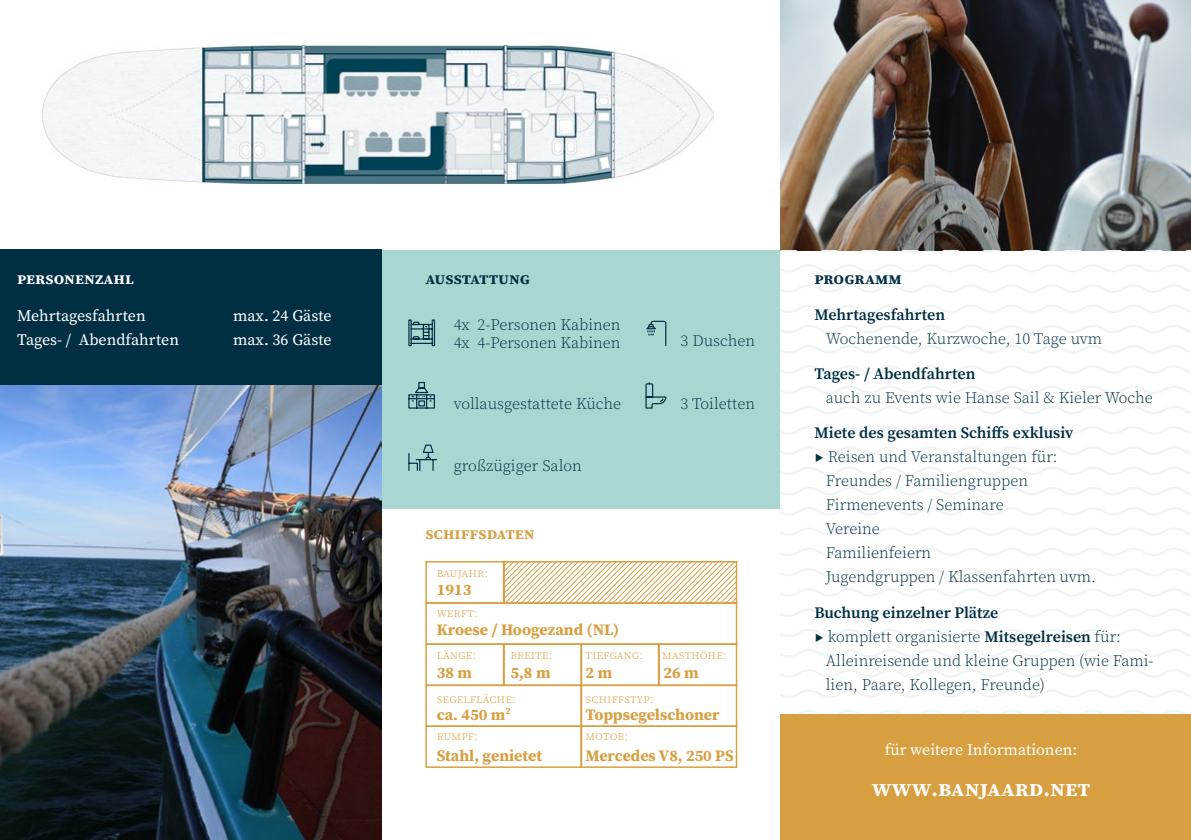
<style>
.page{position:relative;width:1191px;height:840px;background:#fff}
.page>*{position:absolute;margin:0;border:0;box-sizing:border-box;transform-origin:0 0}
.t1{font:700 22px "Source Serif Pro";color:#fff}
.t2{font:300 16px/24px "Source Serif Pro";letter-spacing:-.005em;color:#002f43}
.t3{font:700 16px "Source Serif Pro";color:#d89f40}
.t4{font:600 16px "Source Serif Pro";color:#002f43}
.t5{font:16px "Source Serif Pro";color:#fff}
.t6{font:700 16px "Source Serif Pro";color:#002f43}
.t7{font:700 16px "Source Serif Pro";color:#fff}
.t8{font:300 12px "Source Serif Pro";color:#d89f40}
.s1{font-weight:600}
</style>
<div class="page">
<div style="left:351px;top:249px;width:429px;height:259px;background:#a8d7d2"></div>
<div style="left:0;top:249px;width:381px;height:144px;background:#002f43"></div>
<img style="left:43px;top:46px;width:671px;height:137px">
<img style="left:780px;top:0;width:411px;height:250px">
<svg style="left:780px;top:250px;width:411px;height:2px"></svg>
<svg style="left:780px;top:264px;width:411px;height:8px"></svg>
<svg style="left:780px;top:285px;width:411px;height:8px"></svg>
<svg style="left:780px;top:305px;width:411px;height:8px"></svg>
<svg style="left:780px;top:325px;width:411px;height:8px"></svg>
<svg style="left:780px;top:345px;width:411px;height:8px"></svg>
<svg style="left:780px;top:366px;width:411px;height:8px"></svg>
<svg style="left:780px;top:406px;width:411px;height:8px"></svg>
<svg style="left:780px;top:426px;width:411px;height:8px"></svg>
<svg style="left:780px;top:447px;width:411px;height:8px"></svg>
<svg style="left:780px;top:467px;width:411px;height:8px"></svg>
<svg style="left:780px;top:487px;width:411px;height:8px"></svg>
<svg style="left:780px;top:507px;width:411px;height:8px"></svg>
<svg style="left:780px;top:528px;width:411px;height:8px"></svg>
<svg style="left:780px;top:548px;width:411px;height:8px"></svg>
<svg style="left:780px;top:568px;width:411px;height:8px"></svg>
<svg style="left:780px;top:588px;width:411px;height:8px"></svg>
<svg style="left:780px;top:386px;width:411px;height:8px"></svg>
<svg style="left:780px;top:609px;width:411px;height:8px"></svg>
<svg style="left:780px;top:629px;width:411px;height:8px"></svg>
<svg style="left:780px;top:649px;width:411px;height:8px"></svg>
<svg style="left:780px;top:669px;width:411px;height:8px"></svg>
<svg style="left:780px;top:690px;width:411px;height:8px"></svg>
<svg style="left:798px;top:710px;width:387px;height:4px"></svg>
<div style="left:780px;top:714px;width:411px;height:125px;background:#d89f40"></div>
<div style="left:425px;top:602px;width:312px;height:42px;border:1px solid #d89f40"></div>
<div style="left:425px;top:643px;width:80px;height:42px;border:1px solid #d89f40"></div>
<div style="left:425px;top:684px;width:157px;height:42px;border:1px solid #d89f40"></div>
<div style="left:425px;top:725px;width:157px;height:42px;border:1px solid #d89f40"></div>
<div style="left:580px;top:725px;width:157px;height:42px;border:1px solid #d89f40"></div>
<div style="left:580px;top:684px;width:157px;height:42px;border:1px solid #d89f40"></div>
<div style="left:580px;top:643px;width:80px;height:42px;border:1px solid #d89f40"></div>
<div style="left:503px;top:643px;width:79px;height:42px;border:1px solid #d89f40"></div>
<div style="left:658px;top:643px;width:79px;height:42px;border:1px solid #d89f40"></div>
<div style="left:425px;top:560px;width:80px;height:43px;border:1px solid #d89f40"></div>
<svg style="left:505px;top:562px;width:230px;height:39px"></svg>
<div style="left:503px;top:560px;width:234px;height:43px;border:1px solid #d89f40"></div>
<svg style="left:408px;top:319px;width:28px;height:27px"></svg>
<svg style="left:408px;top:382px;width:27px;height:27px"></svg>
<svg style="left:408px;top:444px;width:30px;height:27px"></svg>
<svg style="left:646px;top:320px;width:21px;height:26px"></svg>
<svg style="left:645px;top:382px;width:22px;height:27px"></svg>
<img style="left:0;top:385px;width:381px;height:454px">
<p class="t7" style="left:17px;top:267px;width:118px">personenzahl</p>
<p class="t5" style="left:17px;top:305px;width:130px">Mehrtagesfahrten</p>
<p class="t5" style="left:233px;top:305px;width:100px">max. 24 Gäste</p>
<p class="t5" style="left:17px;top:329px;width:164px">Tages- / Abendfahrten</p>
<p class="t5" style="left:233px;top:329px;width:100px">max. 36 Gäste</p>
<p class="t6" style="left:425px;top:267px;width:106px">ausstattung</p>
<p class="t6" style="left:814px;top:267px;width:89px">programm</p>
<p class="t4" style="left:814px;top:303px;width:132px">Mehrtagesfahrten</p>
<p class="t2" style="left:825px;top:326px;width:278px">Wochenende, Kurzwoche, 10 Tage uvm</p>
<p class="t4" style="left:814px;top:362px;width:163px">Tages- / Abendfahrten</p>
<p class="t2" style="left:825px;top:385px;width:329px">auch zu Events wie Hanse Sail &amp; Kieler Woche</p>
<p class="t4" style="left:814px;top:422px;width:260px">Miete des gesamten Schiffs exklusiv</p>
<p class="t2" style="left:825px;top:445px;width:272px;text-indent:-11px">▶ Reisen und Veranstaltungen für:<br>Freundes / Familiengruppen<br>Firmenevents / Seminare<br>Vereine<br>Familienfeiern<br>Jugendgruppen / Klassenfahrten uvm.</p>
<p class="t4" style="left:814px;top:601px;width:185px">Buchung einzelner Plätze</p>
<p class="t2" style="left:814px;top:624px;width:308px">▶ komplett organisierte <span class="s1">Mitsegelreisen</span> für:</p>
<p class="t2" style="left:825px;top:648px;width:329px">Alleinreisende und kleine Gruppen (wie Fami-</p>
<p class="t2" style="left:825px;top:672px;width:221px">lien, Paare, Kollegen, Freunde)</p>
<p class="t2" style="left:454px;top:315px;width:168px;line-height:18px">4x 2-Personen Kabinen<br>4x 4-Personen Kabinen</p>
<p class="t2" style="left:680px;top:329px;width:76px">3 Duschen</p>
<p class="t2" style="left:454px;top:391px;width:169px">vollausgestattete Küche</p>
<p class="t2" style="left:680px;top:391px;width:76px">3 Toiletten</p>
<p class="t2" style="left:454px;top:453px;width:130px">großzügiger Salon</p>
<p class="t3" style="left:425px;top:522px;width:111px">schiffsdaten</p>
<p class="t8" style="left:437px;top:565px;width:53px">baujahr:</p>
<p class="t3" style="left:437px;top:578px;width:36px">1913</p>
<p class="t8" style="left:437px;top:604px;width:42px">werft:</p>
<p class="t3" style="left:437px;top:618px;width:184px">Kroese / Hoogezand (NL)</p>
<p class="t8" style="left:437px;top:647px;width:41px">länge:</p>
<p class="t3" style="left:437px;top:661px;width:37px">38 m</p>
<p class="t8" style="left:662px;top:647px;width:66px">masthöhe:</p>
<p class="t3" style="left:663px;top:661px;width:37px">26 m</p>
<p class="t8" style="left:585px;top:647px;width:59px">tiefgang:</p>
<p class="t3" style="left:585px;top:661px;width:28px">2 m</p>
<p class="t8" style="left:510px;top:647px;width:43px">breite:</p>
<p class="t3" style="left:510px;top:661px;width:42px">5,8 m</p>
<p class="t8" style="left:437px;top:691px;width:80px">segelfläche:</p>
<p class="t3" style="left:437px;top:702px;width:75px">ca. 450 m<sup>2</sup></p>
<p class="t8" style="left:585px;top:691px;width:69px">schiffstyp:</p>
<p class="t3" style="left:585px;top:702px;width:136px">Toppsegelschoner</p>
<p class="t8" style="left:437px;top:728px;width:43px">rumpf:</p>
<p class="t3" style="left:437px;top:743px;width:107px">Stahl, genietet</p>
<p class="t8" style="left:585px;top:728px;width:44px">motor:</p>
<p class="t3" style="left:585px;top:743px;width:149px">Mercedes V8, 250 PS</p>
<p class="t5" style="left:885px;top:739px;width:194px">für weitere Informationen:</p>
<h1 class="t1" style="left:871px;top:772px;width:220px">www.banjaard.net</h1>
</div>
